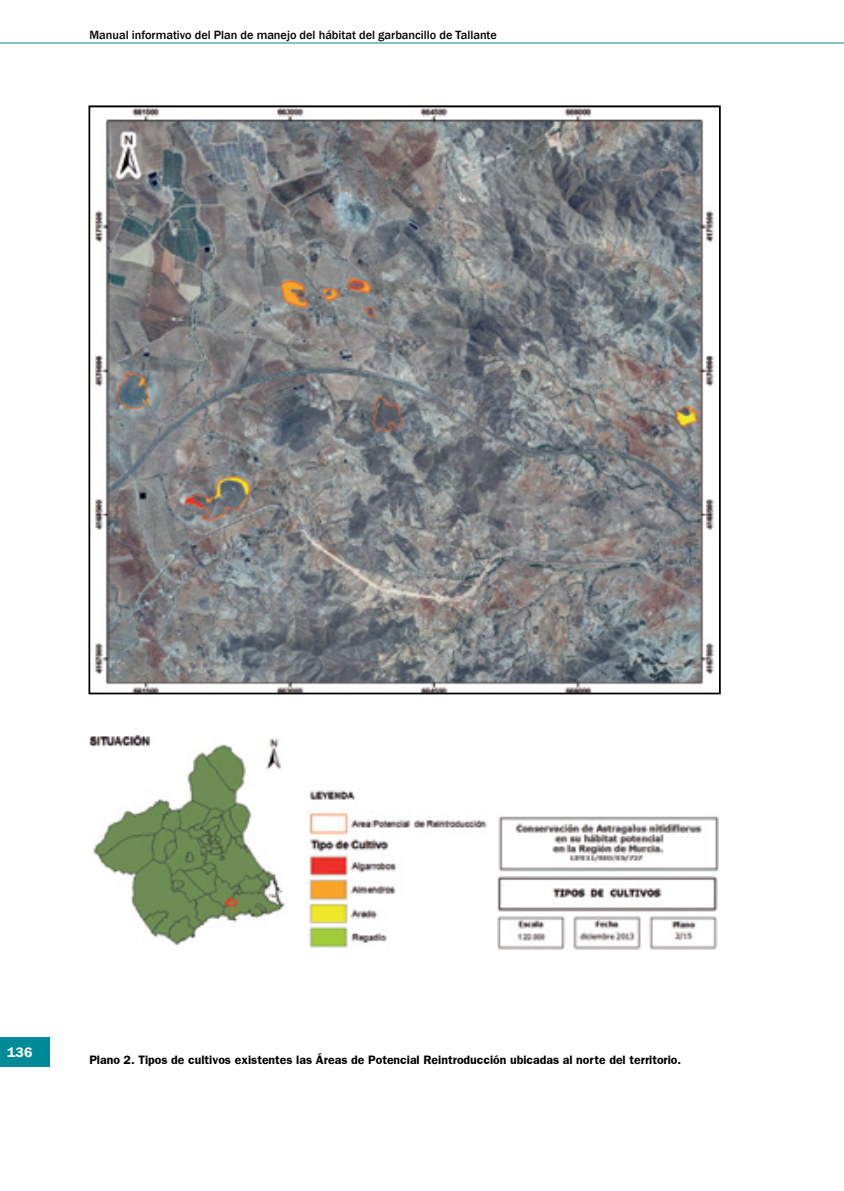
<style>
.page{position:relative;width:844px;height:1191px;background:#fff}
.page>*{position:absolute;margin:0;border:0;box-sizing:border-box;transform-origin:0 0}
.t1{font:700 14px "Frankfurt Gothic";color:#fff}
.t2{font:700 12.25px "Frankfurt Gothic";color:#000}
.t3{font:500 12.25px "Franklin Gothic";color:#000}
</style>
<div class="page">
<hr style="left:0;top:43px;width:843px;height:1px;background:#008a97">
<div style="left:0;top:1037px;width:50px;height:30px;background:#008a97"></div>
<img style="left:94px;top:108px;width:620px;height:583px">
<img style="left:89px;top:735px;width:196px;height:211px">
<img style="left:308px;top:790px;width:179px;height:159px">
<img style="left:497px;top:816px;width:221px;height:134px">
<p class="t3" style="left:89px;top:27px;width:409px">Manual informativo del Plan de manejo del hábitat del garbancillo de Tallante</p>
<p class="t1" style="left:7px;top:1043px;width:27px">136</p>
<p class="t2" style="left:89px;top:1052px;width:593px">Plano 2. Tipos de cultivos existentes las Áreas de Potencial Reintroducción ubicadas al norte del territorio.</p>
</div>
